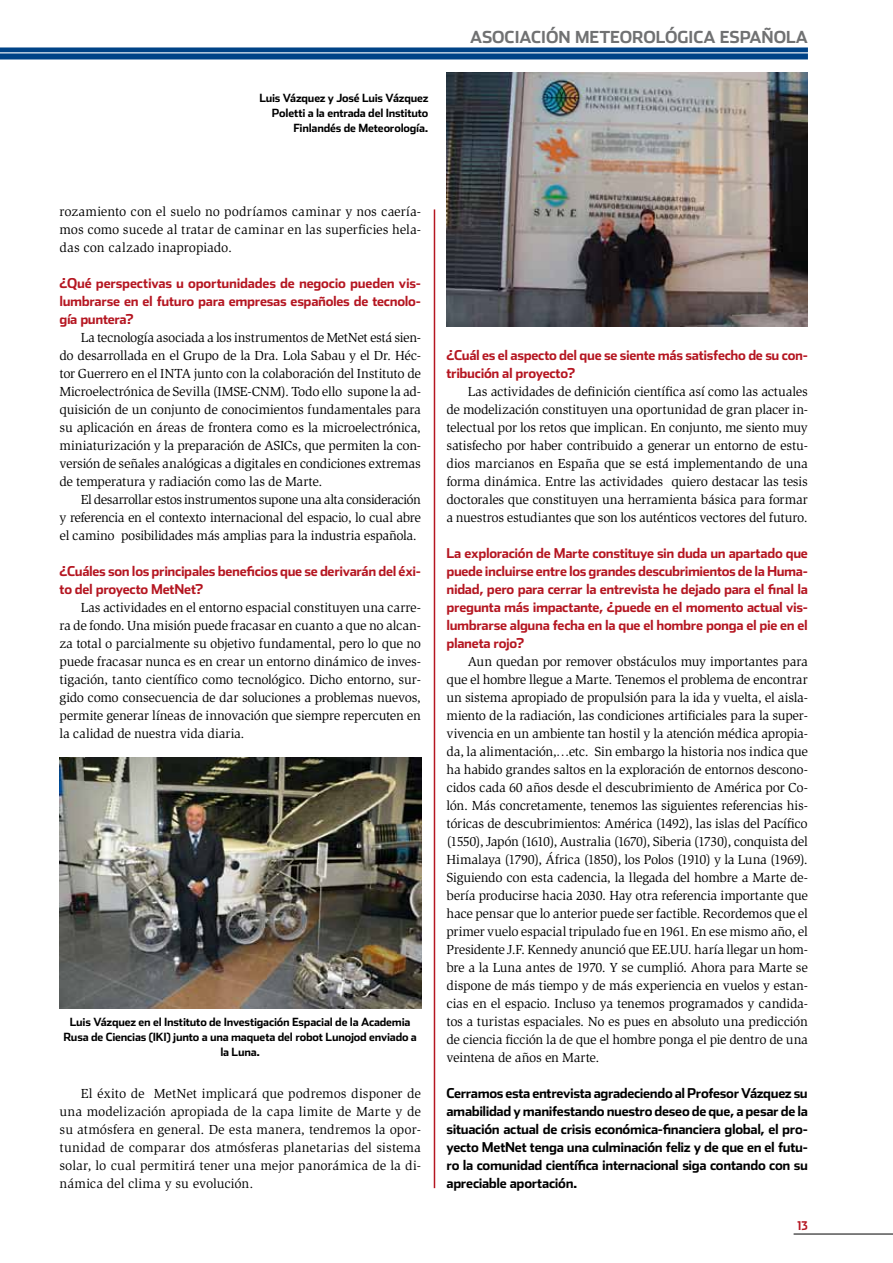
<style>
.page{position:relative;width:893px;height:1263px;background:#fff}
.page>*{position:absolute;margin:0;border:0;box-sizing:border-box;transform-origin:0 0}
.t1{font:700 16.5px "Stainless";color:#707172}
.t2{font:13.5px/18px "Slimbach Std";letter-spacing:-.02em;color:#000;text-align:justify}
.t3{font:700 13.5px "Stainless";letter-spacing:-.025em;color:#b51621}
.t4{font:700 13.5px/18px "Stainless";letter-spacing:-.025em;color:#000;text-align:justify}
.t5{font:700 12px "Stainless Cond";color:#b51621}
.t6{font:700 11.25px/15px "Stainless";letter-spacing:-.02em;color:#000;text-align:center}
</style>
<div class="page">
<hr style="left:794px;top:1234px;width:99px;height:1px;background:#000">
<img style="left:446px;top:72px;width:362px;height:254px">
<img style="left:60px;top:757px;width:361px;height:251px">
<hr style="left:434px;top:209px;width:1px;height:979px;background:#b51621">
<div style="left:0;top:47px;width:808px;height:12px;background:#004387"></div>
<hr style="left:0;top:52px;width:808px;height:1px;background:#fff">
<p class="t6" style="left:259px;top:90px;width:171px;text-align:right">Luis Vázquez y José Luis Vázquez<br>Poletti a la entrada del Instituto<br>Finlandés de Meteorología.</p>
<p class="t1" style="left:470px;top:27px;width:339px">ASOCIACIÓN METEOROLÓGICA ESPAÑOLA</p>
<p class="t2" style="left:60px;top:203px;width:363px">rozamiento con el suelo no podríamos caminar y nos caería&shy;mos como sucede al tratar de caminar en las superficies hela&shy;das con calzado inapropiado.</p>
<p class="t3" style="left:60px;top:275px;width:363px">¿Qué perspectivas u oportunidades de negocio pueden vis-</p>
<p class="t3" style="left:60px;top:293px;width:363px">lumbrarse en el futuro para empresas españoles de tecnolo-</p>
<p class="t3" style="left:60px;top:311px;width:76px">gía puntera?</p>
<p class="t2" style="left:81px;top:329px;width:342px">La tecnología asociada a los instrumentos de MetNet está sien-</p>
<p class="t2" style="left:60px;top:347px;width:363px">do desarrollada en el Grupo de la Dra. Lola Sabau y el Dr. Héc-</p>
<p class="t2" style="left:60px;top:365px;width:363px">tor Guerrero en el INTA junto con la colaboración del Instituto de</p>
<p class="t2" style="left:60px;top:383px;width:363px">Microelectrónica de Sevilla (IMSE-CNM). Todo ello supone la ad-</p>
<p class="t2" style="left:60px;top:401px;width:363px">quisición de un conjunto de conocimientos fundamentales para</p>
<p class="t2" style="left:60px;top:419px;width:363px">su aplicación en áreas de frontera como es la microelectrónica,</p>
<p class="t2" style="left:60px;top:437px;width:363px">miniaturización y la preparación de ASICs, que permiten la con-</p>
<p class="t2" style="left:60px;top:455px;width:363px">versión de señales analógicas a digitales en condiciones extremas</p>
<p class="t2" style="left:60px;top:473px;width:264px">de temperatura y radiación como las de Marte.</p>
<p class="t2" style="left:81px;top:491px;width:342px">El desarrollar estos instrumentos supone una alta consideración</p>
<p class="t2" style="left:60px;top:509px;width:363px">y referencia en el contexto internacional del espacio, lo cual abre</p>
<p class="t2" style="left:60px;top:527px;width:359px">el camino posibilidades más amplias para la industria española.</p>
<p class="t3" style="left:60px;top:563px;width:363px">¿Cuáles son los principales beneficios que se derivarán del éxi-</p>
<p class="t3" style="left:60px;top:581px;width:145px">to del proyecto MetNet?</p>
<p class="t2" style="left:81px;top:599px;width:342px">Las actividades en el entorno espacial constituyen una carre-</p>
<p class="t2" style="left:60px;top:616px;width:363px">ra de fondo. Una misión puede fracasar en cuanto a que no alcan-</p>
<p class="t2" style="left:60px;top:634px;width:363px">za total o parcialmente su objetivo fundamental, pero lo que no</p>
<p class="t2" style="left:60px;top:652px;width:363px">puede fracasar nunca es en crear un entorno dinámico de inves-</p>
<p class="t2" style="left:60px;top:670px;width:363px">tigación, tanto científico como tecnológico. Dicho entorno, sur-</p>
<p class="t2" style="left:60px;top:688px;width:363px">gido como consecuencia de dar soluciones a problemas nuevos,</p>
<p class="t2" style="left:60px;top:706px;width:363px">permite generar líneas de innovación que siempre repercuten en</p>
<p class="t2" style="left:60px;top:724px;width:187px">la calidad de nuestra vida diaria.</p>
<p class="t6" style="left:63px;top:1014px;width:355px">Luis Vázquez en el Instituto de Investigación Espacial de la Academia<br>Rusa de Ciencias (IKI) junto a una maqueta del robot Lunojod enviado a la Luna.</p>
<p class="t2" style="left:60px;top:1084px;width:363px;text-indent:21px">El éxito de MetNet implicará que podremos disponer de una modelización apropiada de la capa limite de Marte y de su atmósfera en general. De esta manera, tendremos la opor&shy;tunidad de comparar dos atmósferas planetarias del sistema solar, lo cual permitirá tener una mejor panorámica de la di&shy;námica del clima y su evolución.</p>
<p class="t3" style="left:446px;top:347px;width:363px">¿Cuál es el aspecto del que se siente más satisfecho de su con-</p>
<p class="t3" style="left:446px;top:365px;width:130px">tribución al proyecto?</p>
<p class="t2" style="left:468px;top:382px;width:342px">Las actividades de definición científica así como las actuales</p>
<p class="t2" style="left:446px;top:400px;width:363px">de modelización constituyen una oportunidad de gran placer in-</p>
<p class="t2" style="left:446px;top:418px;width:363px">telectual por los retos que implican. En conjunto, me siento muy</p>
<p class="t2" style="left:446px;top:436px;width:363px">satisfecho por haber contribuido a generar un entorno de estu-</p>
<p class="t2" style="left:446px;top:454px;width:363px">dios marcianos en España que se está implementando de una</p>
<p class="t2" style="left:446px;top:472px;width:363px">forma dinámica. Entre las actividades quiero destacar las tesis</p>
<p class="t2" style="left:446px;top:490px;width:363px">doctorales que constituyen una herramienta básica para formar</p>
<p class="t2" style="left:446px;top:508px;width:363px">a nuestros estudiantes que son los auténticos vectores del futuro.</p>
<p class="t3" style="left:446px;top:545px;width:363px">La exploración de Marte constituye sin duda un apartado que</p>
<p class="t3" style="left:446px;top:563px;width:363px">puede incluirse entre los grandes descubrimientos de la Huma-</p>
<p class="t3" style="left:446px;top:581px;width:363px">nidad, pero para cerrar la entrevista he dejado para el final la</p>
<p class="t3" style="left:446px;top:599px;width:363px">pregunta más impactante, ¿puede en el momento actual vis-</p>
<p class="t3" style="left:446px;top:617px;width:363px">lumbrarse alguna fecha en la que el hombre ponga el pie en el</p>
<p class="t3" style="left:446px;top:635px;width:79px">planeta rojo?</p>
<p class="t2" style="left:468px;top:652px;width:342px">Aun quedan por remover obstáculos muy importantes para</p>
<p class="t2" style="left:446px;top:670px;width:363px">que el hombre llegue a Marte. Tenemos el problema de encontrar</p>
<p class="t2" style="left:446px;top:688px;width:363px">un sistema apropiado de propulsión para la ida y vuelta, el aisla-</p>
<p class="t2" style="left:446px;top:706px;width:363px">miento de la radiación, las condiciones artificiales para la super-</p>
<p class="t2" style="left:446px;top:724px;width:363px">vivencia en un ambiente tan hostil y la atención médica apropia-</p>
<p class="t2" style="left:446px;top:742px;width:363px">da, la alimentación,…etc. Sin embargo la historia nos indica que</p>
<p class="t2" style="left:446px;top:760px;width:363px">ha habido grandes saltos en la exploración de entornos descono-</p>
<p class="t2" style="left:446px;top:778px;width:363px">cidos cada 60 años desde el descubrimiento de América por Co-</p>
<p class="t2" style="left:446px;top:796px;width:363px">lón. Más concretamente, tenemos las siguientes referencias his-</p>
<p class="t2" style="left:446px;top:814px;width:363px">tóricas de descubrimientos: América (1492), las islas del Pacífico</p>
<p class="t2" style="left:446px;top:832px;width:363px">(1550), Japón (1610), Australia (1670), Siberia (1730), conquista del</p>
<p class="t2" style="left:446px;top:850px;width:363px">Himalaya (1790), África (1850), los Polos (1910) y la Luna (1969).</p>
<p class="t2" style="left:446px;top:868px;width:363px">Siguiendo con esta cadencia, la llegada del hombre a Marte de-</p>
<p class="t2" style="left:446px;top:886px;width:363px">bería producirse hacia 2030. Hay otra referencia importante que</p>
<p class="t2" style="left:446px;top:904px;width:363px">hace pensar que lo anterior puede ser factible. Recordemos que el</p>
<p class="t2" style="left:446px;top:922px;width:363px">primer vuelo espacial tripulado fue en 1961. En ese mismo año, el</p>
<p class="t2" style="left:446px;top:940px;width:363px">Presidente J.F. Kennedy anunció que EE.UU. haría llegar un hom-</p>
<p class="t2" style="left:446px;top:958px;width:363px">bre a la Luna antes de 1970. Y se cumplió. Ahora para Marte se</p>
<p class="t2" style="left:446px;top:976px;width:363px">dispone de más tiempo y de más experiencia en vuelos y estan-</p>
<p class="t2" style="left:446px;top:994px;width:363px">cias en el espacio. Incluso ya tenemos programados y candida-</p>
<p class="t2" style="left:446px;top:1012px;width:363px">tos a turistas espaciales. No es pues en absoluto una predicción</p>
<p class="t2" style="left:446px;top:1030px;width:363px">de ciencia ficción la de que el hombre ponga el pie dentro de una</p>
<p class="t2" style="left:446px;top:1048px;width:155px">veintena de años en Marte.</p>
<p class="t4" style="left:446px;top:1084px;width:363px">Cerramos esta entrevista agradeciendo al Profesor Vázquez su amabilidad y manifestando nuestro deseo de que, a pesar de la situación actual de crisis económica-financiera global, el pro&shy;yecto MetNet tenga una culminación feliz y de que en el futu&shy;ro la comunidad científica internacional siga contando con su apreciable aportación.</p>
<p class="t5" style="left:797px;top:1218px;width:12px">13</p>
</div>
